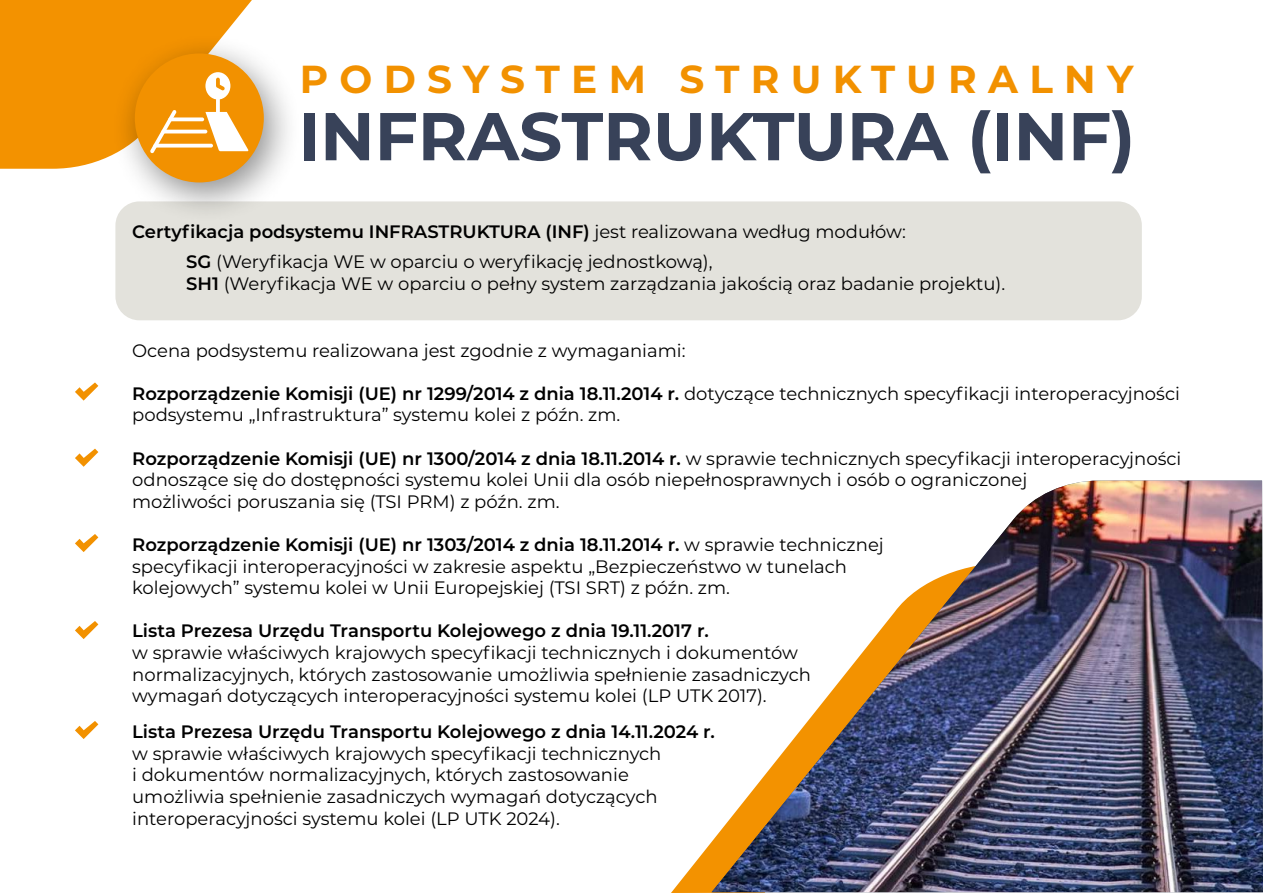
<style>
.page{position:relative;width:1263px;height:893px;background:#fff}
.page>*{position:absolute;margin:0;border:0;box-sizing:border-box;transform-origin:0 0}
.t1{font:700 67.5px "Montserrat";color:#384259}
.t2{font:700 39px "Montserrat";letter-spacing:.29em;color:#f29100}
.t3{font:18px/21.6px "Montserrat";color:#000}
.t4{font:600 18px "Montserrat";color:#000}
.s1{font-weight:600}
</style>
<div class="page">
<div style="left:115px;top:201px;width:1027px;height:119px;background:#e3e2dc;border-radius:24px"></div>
<div style="left:0;top:0;width:252px;height:169px;background:#f39200"></div>
<div style="left:112px;top:33px;width:190px;height:191px;background:#000;opacity:.44"></div>
<div style="left:135px;top:53px;width:129px;height:129px;background:#f29100;border-radius:50%"></div>
<div style="left:205px;top:72px;width:25px;height:28px;background:#fff;border-radius:50%"></div>
<svg style="left:216px;top:78px;width:9px;height:12px"></svg>
<svg style="left:216px;top:98px;width:4px;height:26px"></svg>
<svg style="left:150px;top:110px;width:27px;height:43px"></svg>
<svg style="left:205px;top:112px;width:44px;height:39px"></svg>
<svg style="left:168px;top:117px;width:36px;height:4px"></svg>
<hr style="left:161px;top:130px;width:46px;height:3px;background:#fff;border-radius:2px">
<svg style="left:153px;top:144px;width:60px;height:4px"></svg>
<svg style="left:671px;top:842px;width:361px;height:51px"></svg>
<img style="left:711px;top:481px;width:552px;height:411px">
<svg style="left:75px;top:382px;width:23px;height:19px"></svg>
<svg style="left:75px;top:449px;width:23px;height:18px"></svg>
<svg style="left:75px;top:534px;width:23px;height:18px"></svg>
<svg style="left:75px;top:621px;width:23px;height:18px"></svg>
<svg style="left:75px;top:721px;width:23px;height:18px"></svg>
<h2 class="t2" style="left:300px;top:51px;width:835px">PODSYSTEM STRUKTURALNY</h2>
<h1 class="t1" style="left:298px;top:88px;width:839px">INFRASTRUKTURA (INF)</h1>
<p class="t3" style="left:186px;top:216px;width:721px;line-height:30px;text-indent:-54px"><span class="s1">Certyfikacja podsystemu INFRASTRUKTURA (INF)</span> jest realizowana według modułów:<br><span class="s1">SG</span> (Weryfikacja WE w oparciu o weryfikację jednostkową),</p>
<p class="t3" style="left:186px;top:272px;width:821px"><span class="s1">SH1</span> (Weryfikacja WE w oparciu o pełny system zarządzania jakością oraz badanie projektu).</p>
<p class="t3" style="left:132px;top:339px;width:555px">Ocena podsystemu realizowana jest zgodnie z wymaganiami:</p>
<p class="t3" style="left:132px;top:382px;width:1049px"><span class="s1">Rozporządzenie Komisji (UE) nr 1299/2014 z dnia 18.11.2014 r.</span> dotyczące technicznych specyfikacji interoperacyjności podsystemu „Infrastruktura” systemu kolei z późn. zm.</p>
<p class="t3" style="left:132px;top:447px;width:1051px"><span class="s1">Rozporządzenie Komisji (UE) nr 1300/2014 z dnia 18.11.2014 r.</span> w sprawie technicznych specyfikacji interoperacyjności odnoszące się do dostępności systemu kolei Unii dla osób niepełnosprawnych i osób o ograniczonej<br>możliwości poruszania się (TSI PRM) z późn. zm.</p>
<p class="t3" style="left:132px;top:533px;width:753px"><span class="s1">Rozporządzenie Komisji (UE) nr 1303/2014 z dnia 18.11.2014 r.</span> w sprawie technicznej specyfikacji interoperacyjności w zakresie aspektu „Bezpieczeństwo w tunelach kolejowych” systemu kolei w Unii Europejskiej (TSI SRT) z późn. zm.</p>
<p class="t4" style="left:132px;top:618px;width:578px">Lista Prezesa Urzędu Transportu Kolejowego z dnia 19.11.2017 r.</p>
<p class="t3" style="left:132px;top:641px;width:680px">w sprawie właściwych krajowych specyfikacji technicznych i dokumentów normalizacyjnych, których zastosowanie umożliwia spełnienie zasadniczych wymagań dotyczących interoperacyjności systemu kolei (LP UTK 2017).</p>
<p class="t4" style="left:132px;top:719px;width:584px">Lista Prezesa Urzędu Transportu Kolejowego z dnia 14.11.2024 r.</p>
<p class="t3" style="left:132px;top:742px;width:531px">w sprawie właściwych krajowych specyfikacji technicznych i dokumentów normalizacyjnych, których zastosowanie umożliwia spełnienie zasadniczych wymagań dotyczących interoperacyjności systemu kolei (LP UTK 2024).</p>
</div>
